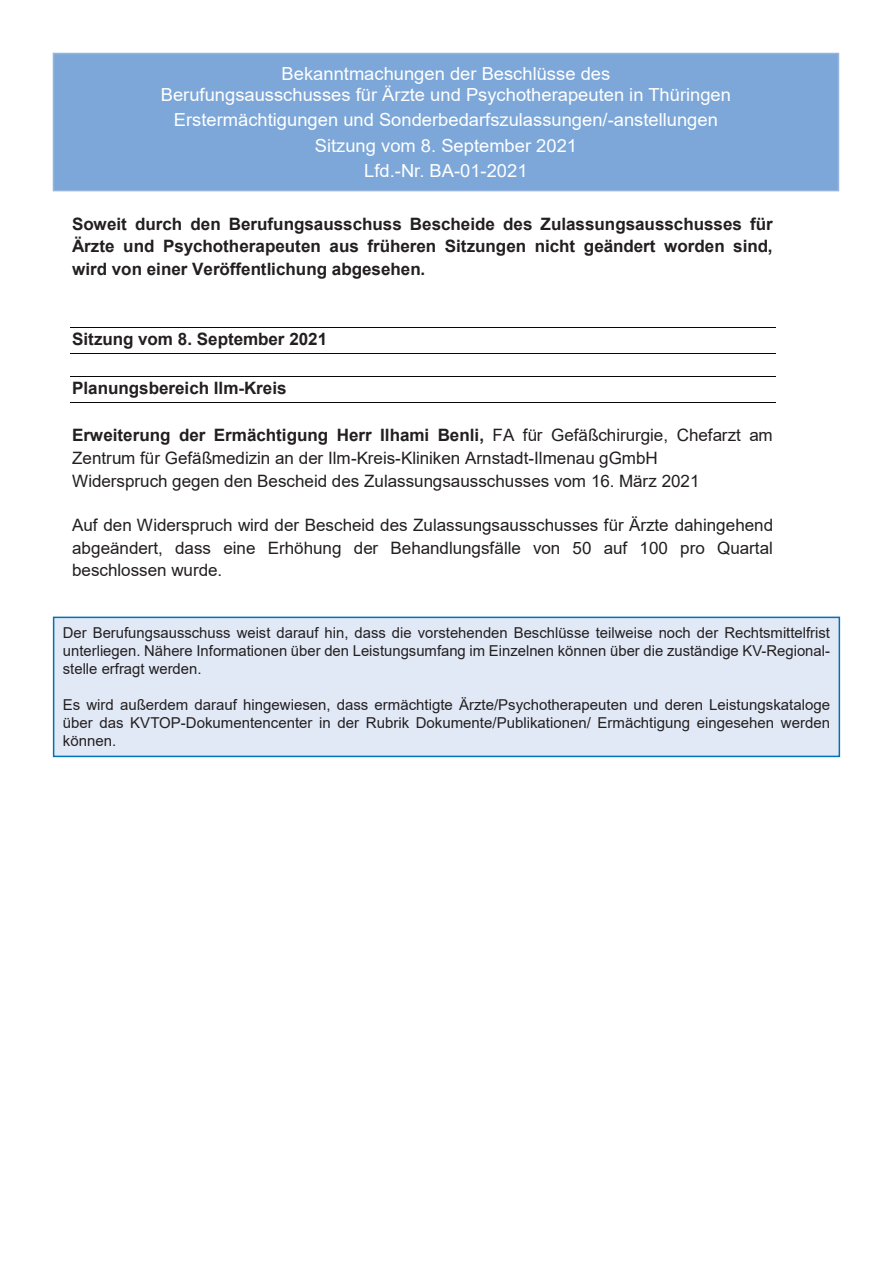
<style>
.page{position:relative;width:893px;height:1263px;background:#fff}
.page>*{position:absolute;margin:0;border:0;box-sizing:border-box;transform-origin:0 0}
.t1{font:18px/25.2px "Arial";color:#fff;text-align:center}
.t2{font:17.1px/22.6px "Arial";color:#231f20}
.t3{font:700 17.1px/22.4px "Arial";color:#231f20;text-align:justify}
.t4{font:15.45px/20.4px "Arial";color:#231f20}
.t5{font:15px/18px "Arial";color:#231f20;text-align:justify}
.s1{font-weight:700}
</style>
<div class="page">
<div style="left:53px;top:53px;width:785px;height:138px;background:#7ca7d8"></div>
<div style="left:53px;top:53px;width:786px;height:138px;border:2px solid #95b5de"></div>
<hr style="left:70px;top:327px;width:705px;height:1px;background:#08070b">
<hr style="left:70px;top:353px;width:705px;height:1px;background:#08070b">
<hr style="left:70px;top:376px;width:705px;height:1px;background:#08070b">
<hr style="left:70px;top:403px;width:705px;height:1px;background:#08070b">
<div style="left:54px;top:617px;width:785px;height:139px;background:#e1e9f6"></div>
<div style="left:53px;top:617px;width:787px;height:140px;border:2px solid #0072bc"></div>
<p class="t1" style="left:161px;top:63px;width:572px;line-height:21px">Bekanntmachungen der Beschlüsse des<br>Berufungsausschusses für Ärzte und Psychotherapeuten in Thüringen</p>
<p class="t1" style="left:174px;top:107px;width:545px">Erstermächtigungen und Sonderbedarfszulassungen/-anstellungen<br>Sitzung vom 8. September 2021<br>Lfd.-Nr. BA-01-2021</p>
<p class="t3" style="left:72px;top:213px;width:702px">Soweit durch den Berufungsausschuss Bescheide des Zulassungsausschusses für Ärzte und Psychotherapeuten aus früheren Sitzungen nicht geändert worden sind, wird von einer Veröffentlichung abgesehen.</p>
<p class="t3" style="left:72px;top:328px;width:257px">Sitzung vom 8. September 2021</p>
<p class="t3" style="left:72px;top:377px;width:216px">Planungsbereich Ilm-Kreis</p>
<p class="t2" style="left:72px;top:424px;width:702px"><span class="s1">Erweiterung der Ermächtigung Herr Ilhami Benli,</span> FA für Gefäßchirurgie, Chefarzt am<br>Zentrum für Gefäßmedizin an der Ilm-Kreis-Kliniken Arnstadt-Ilmenau gGmbH<br>Widerspruch gegen den Bescheid des Zulassungsausschusses vom 16. März 2021</p>
<p class="t2" style="left:72px;top:514px;width:702px;text-align:justify">Auf den Widerspruch wird der Bescheid des Zulassungsausschusses für Ärzte dahingehend abgeändert, dass eine Erhöhung der Behandlungsfälle von 50 auf 100 pro Quartal beschlossen wurde.</p>
<p class="t5" style="left:63px;top:623px;width:769px">Der Berufungsausschuss weist darauf hin, dass die vorstehenden Beschlüsse teilweise noch der Rechtsmittelfrist unterliegen. Nähere Informationen über den Leistungsumfang im Einzelnen können über die zuständige KV-Regional&shy;stelle erfragt werden.</p>
<p class="t5" style="left:63px;top:695px;width:769px">Es wird außerdem darauf hingewiesen, dass ermächtigte Ärzte/Psychotherapeuten und deren Leistungskataloge über das KVTOP-Dokumentencenter in der Rubrik Dokumente/Publikationen/ Ermächtigung eingesehen werden können.</p>
<p class="t4" style="left:72px;top:627px;width:701px">Rechtsmittelfrist unterliegen. Nähere Informationen über den Leistungsumfang im Einzelnen können über die zuständige KV-Regionalstelle erfragt werden.</p>
<p class="t4" style="left:72px;top:688px;width:702px">Es wird außerdem darauf hingewiesen, dass ermächtigte Ärzte/Psychotherapeuten und deren<br>Leistungskataloge über das KVTOP-Dokumentencenter in der Rubrik Dokumente/Publikationen/</p>
</div>
